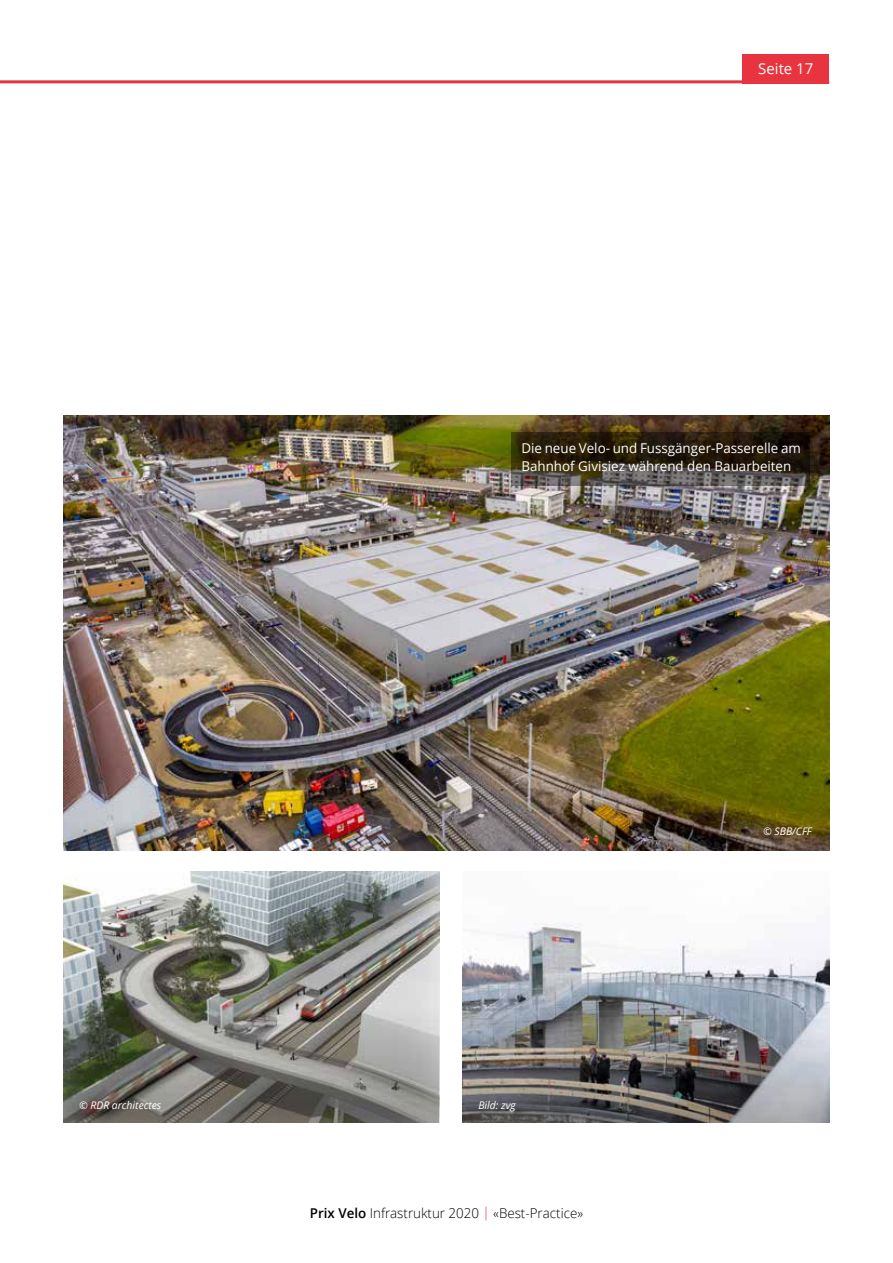
<style>
.page{position:relative;width:893px;height:1263px;background:#fff}
.page>*{position:absolute;margin:0;border:0;box-sizing:border-box;transform-origin:0 0}
.t1{font:15px "Open Sans";color:#fff}
.t2{font:13.5px/18px "Open Sans";color:#fff}
.t3{font:300 13.5px "Open Sans";color:#000}
.t4{font:italic 10.5px "Open Sans";color:#fff}
.s1{font-weight:600}
.s2{color:#e7343f}
</style>
<div class="page">
<div style="left:742px;top:54px;width:87px;height:29px;background:#e7343f"></div>
<hr style="left:0;top:80px;width:829px;height:3px;background:#e7343f">
<img style="left:462px;top:922px;width:367px;height:84px">
<img style="left:64px;top:872px;width:375px;height:134px">
<img style="left:64px;top:1006px;width:375px;height:117px">
<img style="left:462px;top:1006px;width:367px;height:117px">
<img style="left:64px;top:415px;width:765px;height:436px">
<svg style="left:512px;top:432px;width:298px;height:53px;background:#362d20"></svg>
<p class="t1" style="left:758px;top:58px;width:57px">Seite 17</p>
<p class="t2" style="left:521px;top:438px;width:281px">Die neue Velo- und Fussgänger-Passerelle am<br>Bahnhof Givisiez während den Bauarbeiten</p>
<p class="t4" style="left:79px;top:1098px;width:84px">© RDR architectes</p>
<p class="t4" style="left:478px;top:1098px;width:39px">Bild: zvg</p>
<p class="t3" style="left:310px;top:1204px;width:275px"><span class="s1">Prix Velo</span> Infrastruktur 2020 <span class="s2">|</span> «Best-Practice»</p>
<p class="t4" style="left:763px;top:824px;width:50px">© SBB/CFF</p>
</div>
